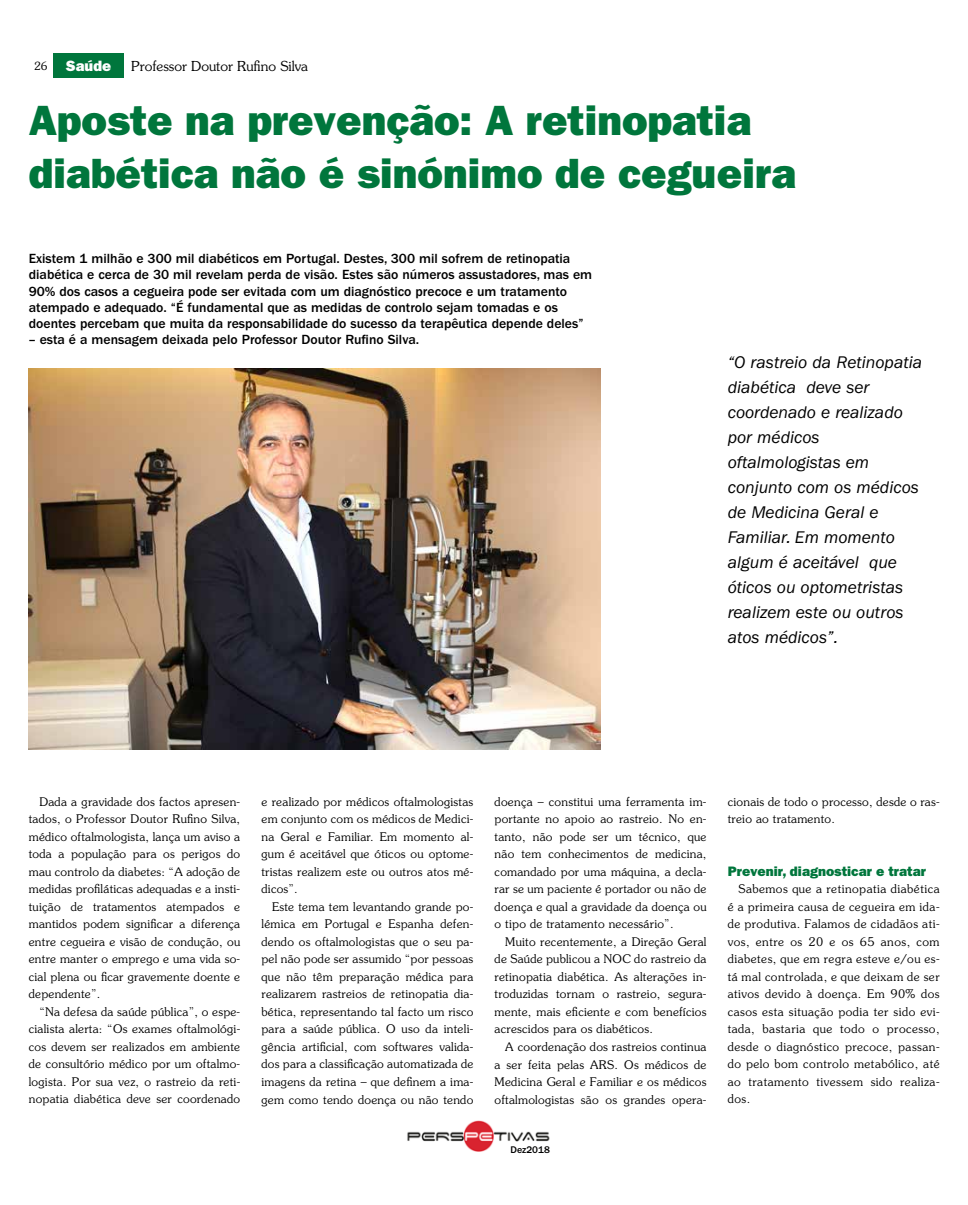
<style>
.page{position:relative;width:968px;height:1205px;background:#fff}
.page>*{position:absolute;margin:0;border:0;box-sizing:border-box;transform-origin:0 0}
.t1{font:42.5px/52.5px "ITC Franklin Gothic Std Hvy";color:#00763c}
.t2{font:italic 17.5px/25px "ITC Franklin Gothic Std";color:#000}
.t3{font:15px "ITC Franklin Gothic Std Hvy";color:#fff}
.t4{font:500 13.75px/16.2px "ITC Franklin Gothic Std";color:#000}
.t5{font:13.75px "ITC Franklin Gothic Std Hvy";color:#00763c}
.t6{font:300 13.75px "Souvenir Std";color:#000}
.t7{font:300 11.88px/17.5px "Souvenir Std";letter-spacing:.02em;color:#000;text-align:justify}
.t8{font:500 10px "ITC Franklin Gothic Std";color:#000}
.s1{font-family:"Souvenir Std";font-weight:300;font-size:11.25px;color:#000}
</style>
<div class="page">
<div style="left:53px;top:53px;width:71px;height:25px;background:#00763c"></div>
<img style="left:407px;top:1121px;width:143px;height:31px">
<img style="left:28px;top:368px;width:572px;height:381px">
<p class="t3" style="left:34px;top:56px;width:79px"><span class="s1">26</span> Saúde</p>
<p class="t6" style="left:131px;top:58px;width:178px">Professor Doutor Rufino Silva</p>
<h1 class="t1" style="left:29px;top:94px;width:768px">Aposte na prevenção: A retinopatia diabética não é sinónimo de cegueira</h1>
<p class="t4" style="left:29px;top:251px;width:565px">Existem 1 milhão e 300 mil diabéticos em Portugal. Destes, 300 mil sofrem de retinopatia diabética e cerca de 30 mil revelam perda de visão. Estes são números assustadores, mas em 90% dos casos a cegueira pode ser evitada com um diagnóstico precoce e um tratamento atempado e adequado. “É fundamental que as medidas de controlo sejam tomadas e os doentes percebam que muita da responsabilidade do sucesso da terapêutica depende deles”</p>
<p class="t4" style="left:29px;top:332px;width:392px">– esta é a mensagem deixada pelo Professor Doutor Rufino Silva.</p>
<p class="t2" style="left:727px;top:350px;width:196px">“O rastreio da Retinopatia diabética deve ser coordenado e realizado por médicos oftalmologistas em conjunto com os médicos de Medicina Geral e<br>Familiar. Em momento algum é aceitável que óticos ou optometristas realizem este ou outros atos médicos”.</p>
<p class="t7" style="left:29px;top:793px;width:213px;text-indent:11px">Dada a gravidade dos factos apresen&shy;tados, o Professor Doutor Rufino Silva, médico oftalmologista, lança um aviso a toda a população para os perigos do mau controlo da diabetes: “A adoção de medidas profiláticas adequadas e a insti&shy;tuição de tratamentos atempados e mantidos podem significar a diferença entre cegueira e visão de condução, ou entre manter o emprego e uma vida so&shy;cial plena ou ficar gravemente doente e dependente”.</p>
<p class="t7" style="left:29px;top:1003px;width:213px;text-indent:11px">“Na defesa da saúde pública”, o espe&shy;cialista alerta: “Os exames oftalmológi&shy;cos devem ser realizados em ambiente de consultório médico por um oftalmo&shy;logista. Por sua vez, o rastreio da reti&shy;nopatia diabética deve ser coordenado</p>
<p class="t7" style="left:261px;top:793px;width:213px">e realizado por médicos oftalmologistas em conjunto com os médicos de Medici&shy;na Geral e Familiar. Em momento al&shy;gum é aceitável que óticos ou optome&shy;tristas realizem este ou outros atos mé&shy;dicos”.</p>
<p class="t7" style="left:261px;top:898px;width:213px;text-indent:11px">Este tema tem levantando grande po&shy;lémica em Portugal e Espanha defen&shy;dendo os oftalmologistas que o seu pa&shy;pel não pode ser assumido “por pessoas que não têm preparação médica para realizarem rastreios de retinopatia dia&shy;bética, representando tal facto um risco para a saúde pública. O uso da inteli&shy;gência artificial, com softwares valida&shy;dos para a classificação automatizada de imagens da retina – que definem a ima&shy;gem como tendo doença ou não tendo</p>
<p class="t7" style="left:494px;top:793px;width:213px">doença – constitui uma ferramenta im&shy;portante no apoio ao rastreio. No en&shy;tanto, não pode ser um técnico, que não tem conhecimentos de medicina, comandado por uma máquina, a decla&shy;rar se um paciente é portador ou não de doença e qual a gravidade da doença ou o tipo de tratamento necessário”.</p>
<p class="t7" style="left:494px;top:933px;width:213px;text-indent:11px">Muito recentemente, a Direção Geral de Saúde publicou a NOC do rastreio da retinopatia diabética. As alterações in&shy;troduzidas tornam o rastreio, segura&shy;mente, mais eficiente e com benefícios acrescidos para os diabéticos.</p>
<p class="t7" style="left:494px;top:1038px;width:213px;text-indent:11px">A coordenação dos rastreios continua a ser feita pelas ARS. Os médicos de Medicina Geral e Familiar e os médicos oftalmologistas são os grandes opera-</p>
<p class="t8" style="left:510px;top:1144px;width:41px">Dez2018</p>
<p class="t7" style="left:727px;top:793px;width:213px">cionais de todo o processo, desde o ras&shy;treio ao tratamento.</p>
<p class="t5" style="left:727px;top:862px;width:199px">Prevenir, diagnosticar e tratar</p>
<p class="t7" style="left:727px;top:880px;width:213px;text-indent:11px">Sabemos que a retinopatia diabética é a primeira causa de cegueira em ida&shy;de produtiva. Falamos de cidadãos ati&shy;vos, entre os 20 e os 65 anos, com diabetes, que em regra esteve e/ou es&shy;tá mal controlada, e que deixam de ser ativos devido à doença. Em 90% dos casos esta situação podia ter sido evi&shy;tada, bastaria que todo o processo, desde o diagnóstico precoce, passan&shy;do pelo bom controlo metabólico, até ao tratamento tivessem sido realiza&shy;dos.</p>
</div>
